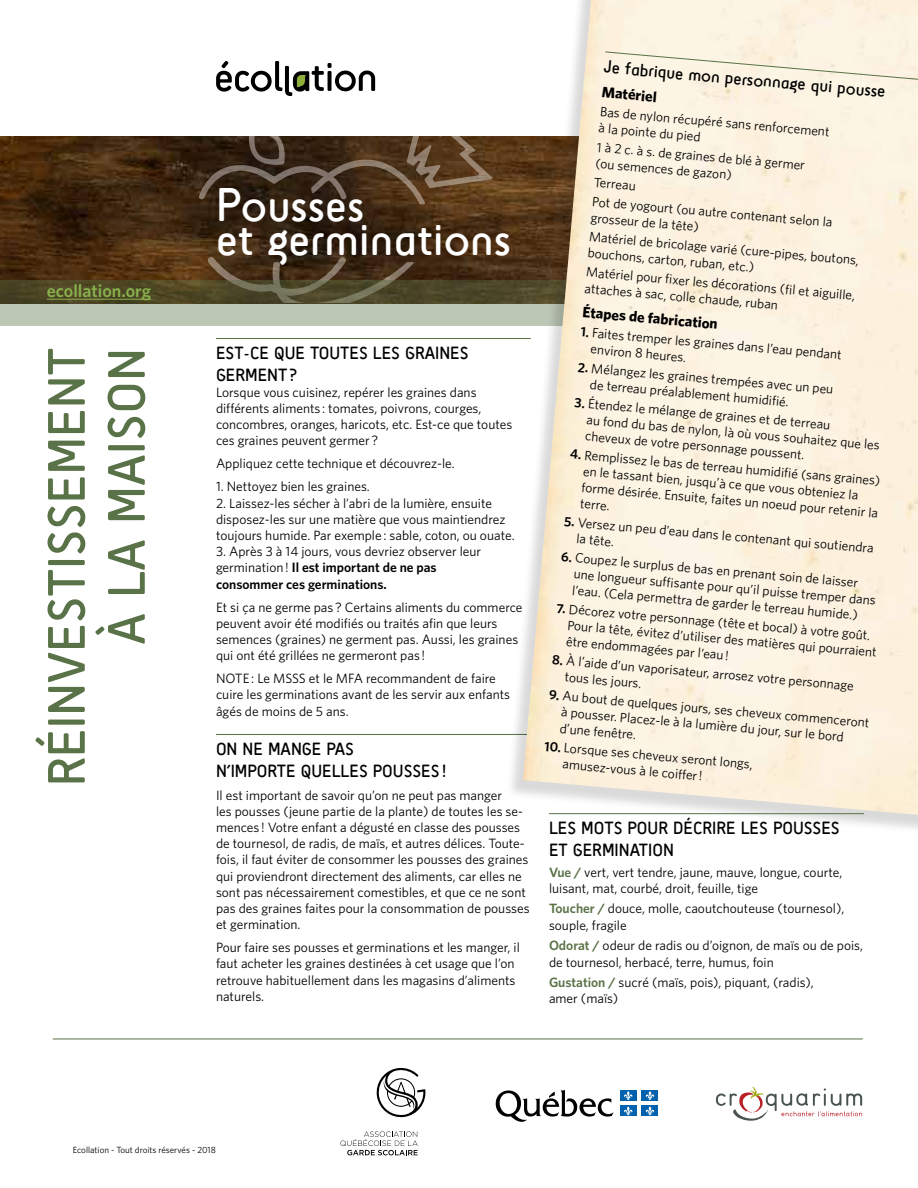
<style>
.page{position:relative;width:918px;height:1188px;background:#fff}
.page>*{position:absolute;margin:0;border:0;box-sizing:border-box;transform-origin:0 0}
.t1{font:54px/60px "Sci Fly Sans";color:#5a7247;text-align:right}
.t2{font:48px/34.5px "Sci Fly Sans";color:#fff}
.t3{font:18px/21.6px "Sci Fly Sans";color:#000}
.t4{font:600 18px "Whitney";color:#88b04b}
.t5{font:700 15px "Whitney";color:#000}
.t6{font:13.5px/16.2px "Whitney";color:#000}
.t7{font:9px "Whitney";color:#000}
.s1{font-weight:600}
.s2{font-weight:600;color:#5a7247}
</style>
<div class="page">
<img style="left:0;top:136px;width:505px;height:145px">
<hr style="left:216px;top:338px;width:315px;height:1px;background:#5a7247">
<hr style="left:216px;top:734px;width:315px;height:1px;background:#5a7247">
<svg style="left:207px;top:257px;width:207px;height:24px;background:#493420"></svg>
<svg style="left:199px;top:136px;width:293px;height:68px;background:#4d3723"></svg>
<svg style="left:216px;top:61px;width:159px;height:35px"></svg>
<svg style="left:0;top:281px;width:505px;height:45px;background:#85876f"></svg>
<hr style="left:53px;top:1039px;width:810px;height:1px;background:#5a7247">
<div style="left:505px;top:0;width:413px;height:836px;background:#000;opacity:.15"></div>
<img style="left:523px;top:0;width:395px;height:815px">
<svg style="left:605px;top:51px;width:313px;height:30px;background:#f6eedc"></svg>
<hr style="left:549px;top:813px;width:315px;height:1px;background:#5a7247">
<svg style="left:340px;top:1131px;width:78px;height:24px"></svg>
<svg style="left:376px;top:1068px;width:50px;height:50px"></svg>
<svg style="left:496px;top:1090px;width:118px;height:32px"></svg>
<div style="left:620px;top:1090px;width:17px;height:11px;background:#0062ae"></div>
<svg style="left:624px;top:1091px;width:9px;height:9px"></svg>
<div style="left:642px;top:1090px;width:16px;height:11px;background:#0062ae"></div>
<svg style="left:645px;top:1091px;width:9px;height:9px"></svg>
<div style="left:620px;top:1106px;width:17px;height:10px;background:#0062ae"></div>
<svg style="left:624px;top:1106px;width:9px;height:10px"></svg>
<div style="left:642px;top:1106px;width:16px;height:10px;background:#0062ae"></div>
<svg style="left:645px;top:1106px;width:9px;height:10px"></svg>
<svg style="left:716px;top:1087px;width:146px;height:34px"></svg>
<hr style="left:47px;top:299px;width:104px;height:1px;background:#88b04b">
<h3 class="t4" style="left:47px;top:280px;width:106px">ecollation.org</h3>
<h1 class="t1" style="left:37px;top:786px;width:440px;rotate:-90deg">RÉINVESTISSEMENT<br>À LA MAISON</h1>
<h2 class="t2" style="left:216px;top:187px;width:297px">Pousses<br>et germinations</h2>
<h3 class="t3" style="left:216px;top:342px;width:254px">EST-CE QUE TOUTES LES GRAINES<br>GERMENT?</h3>
<p class="t6" style="left:216px;top:384px;width:298px">Lorsque vous cuisinez, repérer les graines dans différents aliments : tomates, poivrons, courges, concombres, oranges, haricots, etc. Est-ce que toutes ces graines peuvent germer ?</p>
<p class="t6" style="left:216px;top:455px;width:240px">Appliquez cette technique et découvrez-le.</p>
<p class="t6" style="left:216px;top:478px;width:155px">1. Nettoyez bien les graines.</p>
<p class="t6" style="left:216px;top:495px;width:300px">2. Laissez-les sécher à l’abri de la lumière, ensuite disposez-les sur une matière que vous maintiendrez toujours humide. Par exemple : sable, coton, ou ouate.</p>
<p class="t6" style="left:216px;top:543px;width:267px">3. Après 3 à 14 jours, vous devriez observer leur germination! <span class="s1">Il est important de ne pas consommer ces germinations.</span></p>
<p class="t6" style="left:216px;top:598px;width:308px">Et si ça ne germe pas ? Certains aliments du commerce peuvent avoir été modifiés ou traités afin que leurs semences (graines) ne germent pas. Aussi, les graines qui ont été grillées ne germeront pas !</p>
<p class="t6" style="left:216px;top:670px;width:296px">NOTE: Le MSSS et le MFA recommandent de faire cuire les germinations avant de les servir aux enfants âgés de moins de 5 ans.</p>
<h3 class="t3" style="left:216px;top:738px;width:232px">ON NE MANGE PAS<br>N’IMPORTE QUELLES POUSSES !</h3>
<p class="t6" style="left:216px;top:787px;width:315px">Il est important de savoir qu’on ne peut pas manger<br>les pousses (jeune partie de la plante) de toutes les se&shy;mences ! Votre enfant a dégusté en classe des pousses de tournesol, de radis, de maïs, et autres délices. Toute&shy;fois, il faut éviter de consommer les pousses des graines qui proviendront directement des aliments, car elles ne sont pas nécessairement comestibles, et que ce ne sont pas des graines faites pour la consommation de pousses et germination.</p>
<p class="t6" style="left:216px;top:939px;width:305px">Pour faire ses pousses et germinations et les manger, il faut acheter les graines destinées à cet usage que l’on retrouve habituellement dans les magasins d’aliments naturels.</p>
<h3 class="t3" style="left:605px;top:56px;width:284px;rotate:5deg">Je fabrique mon personnage qui pousse</h3>
<p class="t5" style="left:603px;top:83px;width:57px;rotate:5deg">Matériel</p>
<p class="t6" style="left:601px;top:103px;width:232px;rotate:5deg">Bas de nylon récupéré sans renforcement à la pointe du pied</p>
<p class="t6" style="left:598px;top:138px;width:210px;rotate:5deg">1 à 2 c. à s. de graines de blé à germer (ou semences de gazon)</p>
<p class="t6" style="left:595px;top:172px;width:243px;line-height:19.2px;rotate:5deg">Terreau<br>Pot de yogourt (ou autre contenant selon la</p>
<p class="t6" style="left:592px;top:208px;width:272px;line-height:19.2px;rotate:5deg">grosseur de la tête)<br>Matériel de bricolage varié (cure-pipes, boutons,</p>
<p class="t6" style="left:589px;top:243px;width:272px;line-height:19.2px;rotate:5deg">bouchons, carton, ruban, etc.)<br>Matériel pour fi xer les décorations (fi l et aiguille,</p>
<p class="t6" style="left:585px;top:280px;width:196px;rotate:5deg">attaches à sac, colle chaude, ruban</p>
<p class="t5" style="left:583px;top:303px;width:137px;rotate:5deg">Étapes de fabrication</p>
<p class="t6" style="left:593px;top:324px;width:252px;text-indent:-11px;rotate:5deg"><span class="s1">1.</span> Faites tremper les graines dans l’eau pendant environ 8 heures.</p>
<p class="t6" style="left:592px;top:360px;width:244px;text-indent:-14px;rotate:5deg"><span class="s1">2.</span> Mélangez les graines trempées avec un peu de terreau préalablement humidifi é.</p>
<p class="t6" style="left:589px;top:395px;width:296px;text-indent:-13px;rotate:5deg"><span class="s1">3.</span> Étendez le mélange de graines et de terreau<br>au fond du bas de nylon, là où vous souhaitez que les cheveux de votre personnage poussent.</p>
<p class="t6" style="left:585px;top:447px;width:299px;text-indent:-14px;rotate:5deg"><span class="s1">4.</span> Remplissez le bas de terreau humidifi é (sans graines) en le tassant bien, jusqu’à ce que vous obteniez la forme désirée. Ensuite, faites un noeud pour retenir la terre.</p>
<p class="t6" style="left:579px;top:514px;width:298px;text-indent:-14px;rotate:5deg"><span class="s1">5.</span> Versez un peu d’eau dans le contenant qui soutiendra la tête.</p>
<p class="t6" style="left:576px;top:549px;width:305px;text-indent:-14px;rotate:5deg"><span class="s1">6.</span> Coupez le surplus de bas en prenant soin de laisser une longueur suffi sante pour qu’il puisse tremper dans l’eau. (Cela permettra de garder le terreau humide.)</p>
<p class="t6" style="left:570px;top:601px;width:312px;text-indent:-12px;rotate:5deg"><span class="s1">7.</span> Décorez votre personnage (tête et bocal) à votre goût.<br>Pour la tête, évitez d’utiliser des matières qui pourraient être endommagées par l’eau!</p>
<p class="t6" style="left:567px;top:652px;width:290px;text-indent:-14px;rotate:5deg"><span class="s1">8.</span> À l’aide d’un vaporisateur, arrosez votre personnage tous les jours.</p>
<p class="t6" style="left:563px;top:687px;width:309px;text-indent:-14px;rotate:5deg"><span class="s1">9.</span> Au bout de quelques jours, ses cheveux commenceront à pousser. Placez-le à la lumière du jour, sur le bord d’une fenêtre.</p>
<p class="t6" style="left:565px;top:739px;width:191px;text-indent:-19px;rotate:5deg"><span class="s1">10.</span> Lorsque ses cheveux seront longs, amusez-vous à le coiffer!</p>
<h3 class="t3" style="left:549px;top:817px;width:292px">LES MOTS POUR DÉCRIRE LES POUSSES<br>ET GERMINATION</h3>
<p class="t6" style="left:549px;top:864px;width:295px"><span class="s2">Vue /</span> vert, vert tendre, jaune, mauve, longue, courte, luisant, mat, courbé, droit, feuille, tige</p>
<p class="t6" style="left:549px;top:900px;width:297px"><span class="s2">Toucher /</span> douce, molle, caoutchouteuse (tournesol), souple, fragile</p>
<p class="t6" style="left:549px;top:937px;width:316px"><span class="s2">Odorat /</span> odeur de radis ou d’oignon, de maïs ou de pois, de tournesol, herbacé, terre, humus, foin</p>
<p class="t6" style="left:549px;top:974px;width:266px"><span class="s2">Gustation /</span> sucré (maïs, pois), piquant, (radis), amer (maïs)</p>
<p class="t7" style="left:73px;top:1145px;width:145px">Ecollation - Tout droits réservés - 2018</p>
</div>
